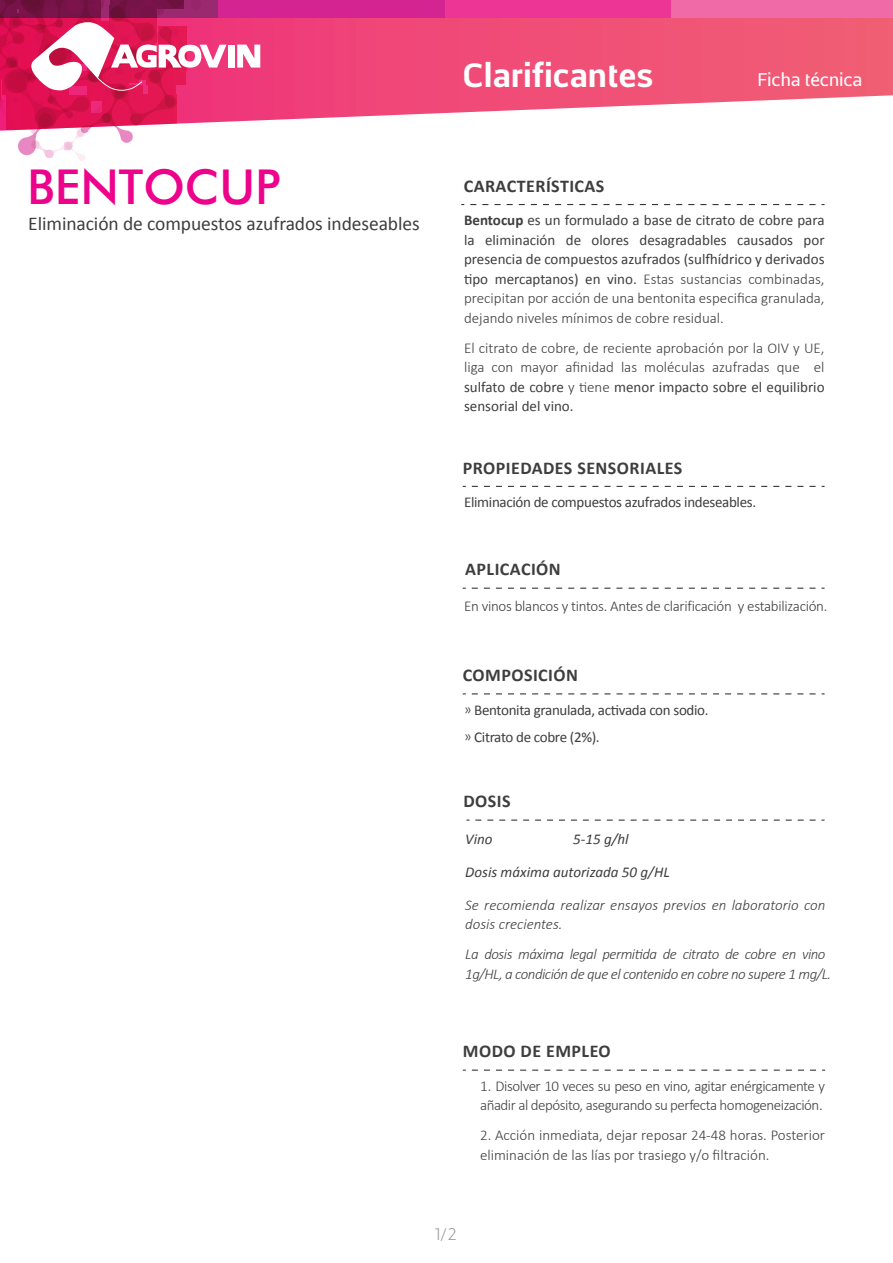
<style>
.page{position:relative;width:893px;height:1263px;background:#fff}
.page>*{position:absolute;margin:0;border:0;box-sizing:border-box;transform-origin:0 0}
.t1{font:500 48px "Futura BT";color:#ed028c}
.t2{font:700 33px "Centuma";letter-spacing:.01em;color:#fff}
.t3{font:19.5px "Calibri";letter-spacing:-.005em;color:#3e3e3f}
.t4{font:700 18px "Calibri";letter-spacing:.025em;color:#3e3e3f}
.t5{font:18px "Centuma";letter-spacing:-.01em;color:#fff}
.t6{font:300 16.5px "Centuma";color:#939598}
.t7{font:15px/19.5px "Calibri";letter-spacing:-.02em;color:#3e3e3f}
.t8{font:300 15px/19.5px "Calibri";letter-spacing:-.02em;color:#3e3e3f}
.t9{font:italic 300 15px/19.5px "Calibri";letter-spacing:-.035em;color:#3e3e3f}
.t10{font:300 15px/19.5px "Calibri";color:#3e3e3f}
.t11{font:italic 300 15px/19.5px "Calibri";color:#3e3e3f}
.t12{font:italic 15px "Calibri";color:#3e3e3f}
.s1{font-weight:700}
.s2{font-weight:300}
.s3{font-weight:400}
</style>
<div class="page">
<svg style="left:226px;top:18px;width:667px;height:104px;background:#f16488"></svg>
<div style="left:218px;top:0;width:227px;height:18px;background:#d32491"></div>
<div style="left:445px;top:0;width:227px;height:18px;background:#ed3596"></div>
<div style="left:672px;top:0;width:221px;height:18px;background:#f16aa8"></div>
<svg style="left:470px;top:204px;width:354px;height:1px"></svg>
<svg style="left:472px;top:588px;width:352px;height:1px"></svg>
<svg style="left:472px;top:693px;width:353px;height:1px"></svg>
<svg style="left:472px;top:486px;width:353px;height:1px"></svg>
<svg style="left:472px;top:1070px;width:353px;height:1px"></svg>
<svg style="left:475px;top:820px;width:349px;height:1px"></svg>
<svg style="left:237px;top:45px;width:23px;height:23px"></svg>
<div style="left:229px;top:45px;width:6px;height:23px;background:#fff"></div>
<svg style="left:0;top:0;width:226px;height:161px"></svg>
<h2 class="t2" style="left:463px;top:52px;width:192px">Clarificantes</h2>
<p class="t5" style="left:757px;top:67px;width:107px">Ficha técnica</p>
<h1 class="t1" style="left:27px;top:158px;width:255px">BENTOCUP</h1>
<h3 class="t3" style="left:28px;top:211px;width:393px">Eliminación de compuestos azufrados indeseables</h3>
<p class="t4" style="left:464px;top:175px;width:142px">CARACTERÍSTICAS</p>
<p class="t7" style="left:464px;top:210px;width:362px;text-align:justify"><span class="s1">Bentocup</span> es un formulado a base de citrato de cobre para la eliminación de olores desagradables causados por presencia de compuestos azufrados (sulfhídrico y derivados tipo mercaptanos) en vino. <span class="s2">Estas sustancias combinadas, precipitan por acción de una bentonita especifica granulada, dejando niveles mínimos de cobre residual.</span></p>
<p class="t8" style="left:464px;top:338px;width:362px;text-align:justify">El citrato de cobre, de reciente aprobación por la OIV y UE, liga con mayor afinidad las moléculas azufradas que el <span class="s3">sulfato de cobre</span> y tiene <span class="s3">menor impacto sobre el equilibrio sensorial del vino.</span></p>
<p class="t4" style="left:463px;top:456px;width:221px">PROPIEDADES SENSORIALES</p>
<p class="t7" style="left:464px;top:492px;width:294px">Eliminación de compuestos azufrados indeseables.</p>
<p class="t4" style="left:465px;top:558px;width:97px">APLICACIÓN</p>
<p class="t8" style="left:464px;top:596px;width:365px">En vinos blancos y tintos. Antes de clarificación y estabilización.</p>
<p class="t4" style="left:463px;top:664px;width:117px">COMPOSICIÓN</p>
<p class="t7" style="left:474px;top:695px;width:236px;line-height:27px">Bentonita granulada, activada con sodio.<br>Citrato de cobre (2%).</p>
<p class="t4" style="left:463px;top:790px;width:49px">DOSIS</p>
<p class="t12" style="left:465px;top:830px;width:29px">Vino</p>
<p class="t12" style="left:573px;top:830px;width:57px">5-15 g/hl</p>
<p class="t12" style="left:465px;top:863px;width:206px">Dosis máxima autorizada 50 g/HL</p>
<p class="t11" style="left:465px;top:895px;width:362px">Se recomienda realizar ensayos previos en laboratorio con dosis crecientes.</p>
<p class="t9" style="left:465px;top:944px;width:367px">La dosis máxima legal permitida de citrato de cobre en vino<br>1g/HL, a condición de que el contenido en cobre no supere 1 mg/L.</p>
<p class="t4" style="left:463px;top:1040px;width:149px">MODO DE EMPLEO</p>
<p class="t8" style="left:480px;top:1076px;width:347px">1. Disolver 10 veces su peso en vino, agitar enérgicamente y añadir al depósito, asegurando su perfecta homogeneización.</p>
<p class="t10" style="left:480px;top:1125px;width:347px">2. Acción inmediata, dejar reposar 24-48 horas. Posterior eliminación de las lías por trasiego y/o filtración.</p>
<p class="t6" style="left:434px;top:1222px;width:24px">1/2</p>
</div>
